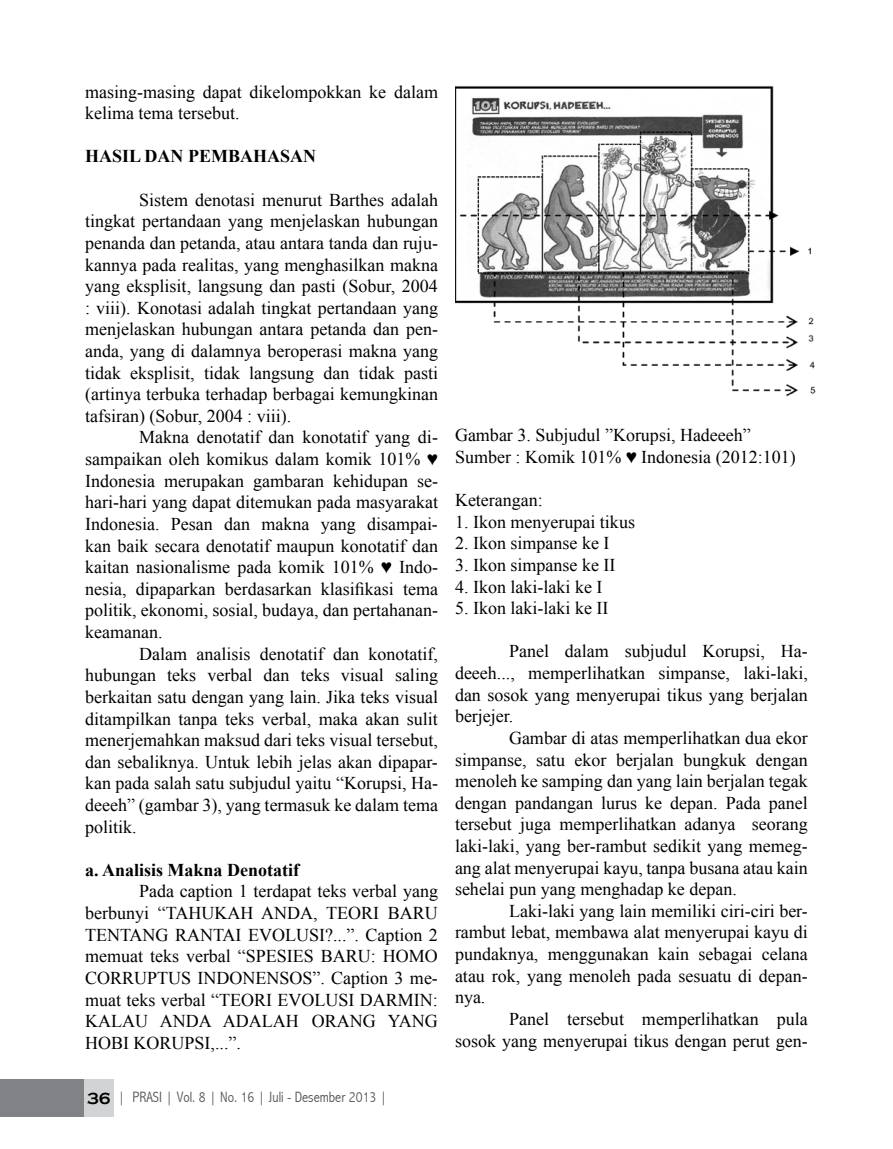
<style>
.page{position:relative;width:893px;height:1149px;background:#fff}
.page>*{position:absolute;margin:0;border:0;box-sizing:border-box;transform-origin:0 0}
.t1{font:18px/21.6px "Times New Roman";color:#000;text-align:justify}
.t2{font:700 18px "Times New Roman";color:#000}
.t3{font:300 15px "Abadi MT Condensed";color:#56565a}
.s1{font-family:"Copperplate Gothic";font-weight:700;font-size:16.5px;color:#000}
</style>
<div class="page">
<div style="left:0;top:1078px;width:114px;height:38px;background:#d1d3d4"></div>
<div style="left:0;top:1078px;width:84px;height:38px;background:#808285"></div>
<img style="left:455px;top:86px;width:361px;height:311px">
<p class="t1" style="left:85px;top:80px;width:354px">masing-masing dapat dikelompokkan ke dalam kelima tema tersebut.</p>
<p class="t2" style="left:85px;top:144px;width:233px">HASIL DAN PEMBAHASAN</p>
<p class="t1" style="left:85px;top:188px;width:354px;text-indent:54px">Sistem denotasi menurut Barthes adalah tingkat pertandaan yang menjelaskan hubungan penanda dan petanda, atau antara tanda dan ruju&shy;kannya pada realitas, yang menghasilkan makna yang eksplisit, langsung dan pasti (Sobur, 2004 : viii). Konotasi adalah tingkat pertandaan yang menjelaskan hubungan antara petanda dan pen&shy;anda, yang di dalamnya beroperasi makna yang tidak eksplisit, tidak langsung dan tidak pasti (artinya terbuka terhadap berbagai kemungkinan tafsiran) (Sobur, 2004 : viii).</p>
<p class="t1" style="left:85px;top:426px;width:354px;text-indent:54px">Makna denotatif dan konotatif yang di&shy;sampaikan oleh komikus dalam komik 101% ♥ Indonesia merupakan gambaran kehidupan se&shy;hari-hari yang dapat ditemukan pada masyarakat Indonesia. Pesan dan makna yang disampai&shy;kan baik secara denotatif maupun konotatif dan kaitan nasionalisme pada komik 101% ♥ Indo&shy;nesia, dipaparkan berdasarkan klasifikasi tema politik, ekonomi, sosial, budaya, dan pertahanan&shy;keamanan.</p>
<p class="t1" style="left:85px;top:642px;width:354px;text-indent:54px">Dalam analisis denotatif dan konotatif, hubungan teks verbal dan teks visual saling berkaitan satu dengan yang lain. Jika teks visual ditampilkan tanpa teks verbal, maka akan sulit menerjemahkan maksud dari teks visual tersebut, dan sebaliknya. Untuk lebih jelas akan dipapar&shy;kan pada salah satu subjudul yaitu “Korupsi, Ha&shy;deeeh” (gambar 3), yang termasuk ke dalam tema politik.</p>
<p class="t2" style="left:85px;top:857px;width:216px">a. Analisis Makna Denotatif</p>
<p class="t1" style="left:85px;top:880px;width:354px;text-indent:54px">Pada caption 1 terdapat teks verbal yang berbunyi “TAHUKAH ANDA, TEORI BARU TENTANG RANTAI EVOLUSI?...”. Caption 2 memuat teks verbal “SPESIES BARU: HOMO CORRUPTUS INDONENSOS”. Caption 3 me&shy;muat teks verbal “TEORI EVOLUSI DARMIN:<br>KALAU ANDA ADALAH ORANG YANG HOBI KORUPSI,...”.</p>
<p class="t3" style="left:87px;top:1088px;width:302px"><span class="s1">36</span> | PRASI | Vol. 8 | No. 16 | Juli - Desember 2013 |</p>
<p class="t1" style="left:455px;top:424px;width:342px">Gambar 3. Subjudul ”Korupsi, Hadeeeh”<br>Sumber : Komik 101% ♥ Indonesia (2012:101)</p>
<p class="t1" style="left:455px;top:489px;width:89px">Keterangan:</p>
<p class="t1" style="left:455px;top:510px;width:181px">1. Ikon menyerupai tikus</p>
<p class="t1" style="left:455px;top:532px;width:156px">2. Ikon simpanse ke I</p>
<p class="t1" style="left:455px;top:553px;width:162px">3. Ikon simpanse ke II</p>
<p class="t1" style="left:455px;top:575px;width:149px">4. Ikon laki-laki ke I</p>
<p class="t1" style="left:455px;top:597px;width:155px">5. Ikon laki-laki ke II</p>
<p class="t1" style="left:455px;top:640px;width:354px;text-indent:54px">Panel dalam subjudul Korupsi, Ha&shy;deeeh..., memperlihatkan simpanse, laki-laki, dan sosok yang menyerupai tikus yang berjalan berjejer.</p>
<p class="t1" style="left:455px;top:726px;width:354px;text-indent:54px">Gambar di atas memperlihatkan dua ekor simpanse, satu ekor berjalan bungkuk dengan menoleh ke samping dan yang lain berjalan tegak dengan pandangan lurus ke depan. Pada panel tersebut juga memperlihatkan adanya seorang laki-laki, yang ber-rambut sedikit yang memeg&shy;ang alat menyerupai kayu, tanpa busana atau kain sehelai pun yang menghadap ke depan.</p>
<p class="t1" style="left:455px;top:899px;width:354px;text-indent:54px">Laki-laki yang lain memiliki ciri-ciri ber&shy;rambut lebat, membawa alat menyerupai kayu di pundaknya, menggunakan kain sebagai celana atau rok, yang menoleh pada sesuatu di depan&shy;nya.</p>
<p class="t1" style="left:455px;top:1007px;width:354px;text-align:right">Panel tersebut memperlihatkan pula<br>sosok yang menyerupai tikus dengan perut gen-</p>
</div>
